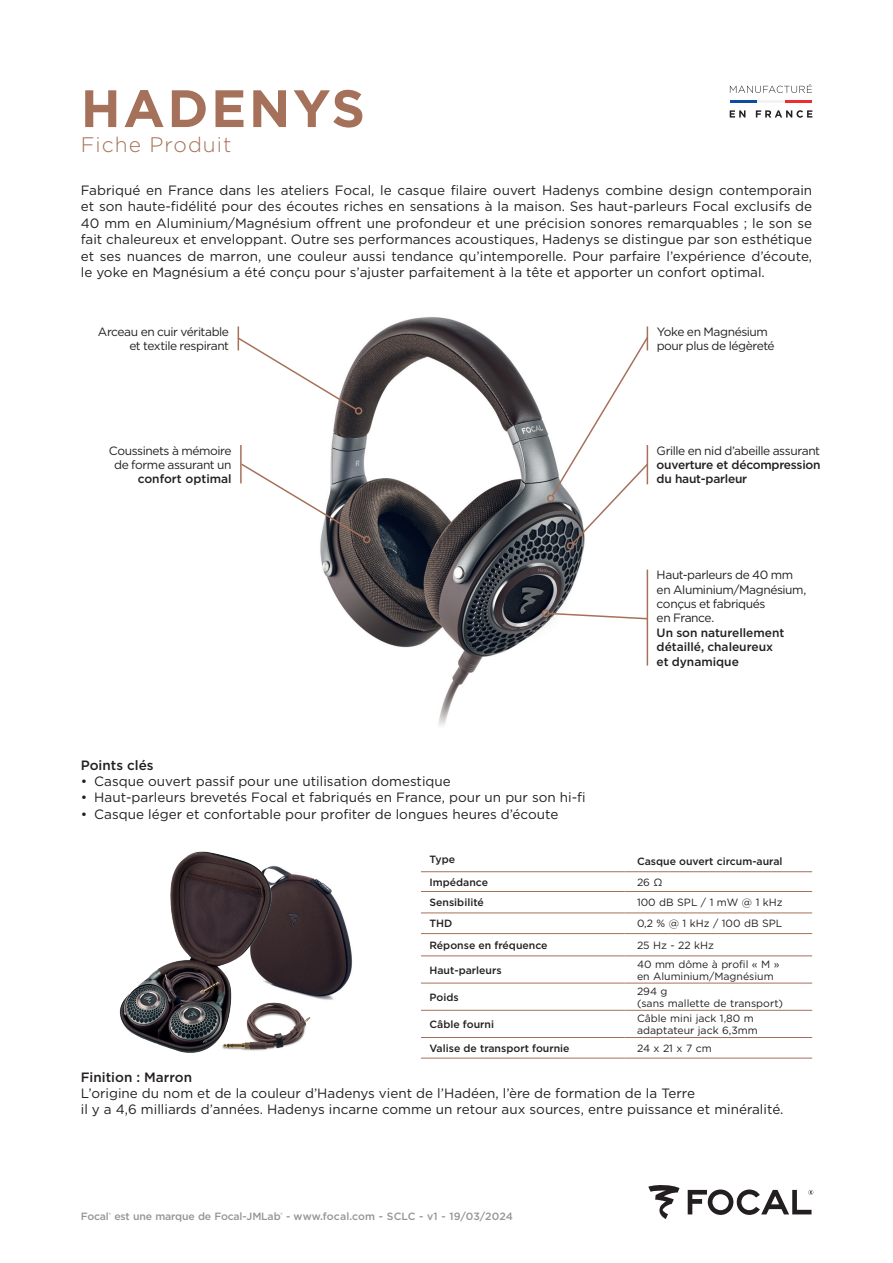
<style>
.page{position:relative;width:893px;height:1263px;background:#fff}
.page>*{position:absolute;margin:0;border:0;box-sizing:border-box;transform-origin:0 0}
.TITRE{font:700 52.5px "Gotham";letter-spacing:.05em;color:#a5715a}
.Sous-titre{font:300 21px "Gotham";letter-spacing:.05em;color:#a5715a}
.Chapô{font:13.5px/16.5px "Gotham";color:#231f20;text-align:justify}
.Titre_Points_Clés{font:13.5px/16.2px "Gotham";color:#231f20}
.Titre_Points_Clés-2{font:500 13.5px "Gotham";color:#231f20}
.Légende_page_1_gauche{font:12px/14.4px "Gotham";letter-spacing:-.035em;color:#231f20}
.Légende_page_1_gauche-2{font:500 12px/14.4px "Gotham";letter-spacing:-.01em;color:#231f20}
.Normal_e{font:10.5px/12px "Gotham";color:#231f20}
.t1{font:500 10.5px "Gotham";color:#231f20}
.Normal_e-2{font:500 10.5px "Gotham";letter-spacing:-.015em;color:#939598}
.s1{font-weight:500}
.s2{font-weight:400}
</style>
<div class="page">
<div style="left:184px;top:266px;width:475px;height:464px;background:#fff;opacity:.62"></div>
<hr style="left:240px;top:445px;width:2px;height:38px;background:#a5715a">
<svg style="left:240px;top:462px;width:126px;height:78px"></svg>
<div style="left:363px;top:536px;width:8px;height:7px;border:2px solid #a5715a;border-radius:50%"></div>
<svg style="left:237px;top:326px;width:121px;height:85px"></svg>
<div style="left:355px;top:407px;width:7px;height:8px;border:2px solid #a5715a;border-radius:50%"></div>
<div style="left:547px;top:495px;width:7px;height:7px;border:2px solid #a5715a;border-radius:50%"></div>
<hr style="left:647px;top:570px;width:1px;height:96px;background:#a5715a">
<svg style="left:547px;top:612px;width:102px;height:8px"></svg>
<div style="left:542px;top:609px;width:7px;height:8px;border:2px solid #a5715a;border-radius:50%"></div>
<svg style="left:550px;top:326px;width:99px;height:220px"></svg>
<div style="left:567px;top:542px;width:7px;height:8px;border:2px solid #a5715a;border-radius:50%"></div>
<hr style="left:647px;top:445px;width:1px;height:39px;background:#a5715a">
<svg style="left:648px;top:1185px;width:31px;height:34px"></svg>
<svg style="left:688px;top:1189px;width:125px;height:26px"></svg>
<hr style="left:730px;top:101px;width:27px;height:2px;background:#0d4da1">
<hr style="left:785px;top:101px;width:27px;height:2px;background:#ee2d31">
<hr style="left:757px;top:101px;width:28px;height:2px;background:#f2f3f4">
<svg style="left:730px;top:110px;width:15px;height:8px"></svg>
<svg style="left:756px;top:110px;width:56px;height:8px"></svg>
<svg style="left:730px;top:84px;width:82px;height:9px"></svg>
<img style="left:275px;top:866px;width:78px;height:134px">
<hr style="left:421px;top:871px;width:203px;height:1px;background:#a5715a">
<hr style="left:624px;top:871px;width:188px;height:1px;background:#a5715a">
<hr style="left:421px;top:891px;width:203px;height:1px;background:#a5715a">
<hr style="left:624px;top:891px;width:188px;height:1px;background:#a5715a">
<hr style="left:421px;top:913px;width:203px;height:1px;background:#a5715a">
<hr style="left:624px;top:913px;width:188px;height:1px;background:#a5715a">
<hr style="left:421px;top:933px;width:203px;height:1px;background:#a5715a">
<hr style="left:624px;top:933px;width:188px;height:1px;background:#a5715a">
<hr style="left:421px;top:956px;width:203px;height:1px;background:#a5715a">
<hr style="left:624px;top:956px;width:188px;height:1px;background:#a5715a">
<hr style="left:421px;top:983px;width:203px;height:1px;background:#a5715a">
<hr style="left:624px;top:983px;width:188px;height:1px;background:#a5715a">
<hr style="left:421px;top:1010px;width:203px;height:1px;background:#a5715a">
<hr style="left:624px;top:1010px;width:188px;height:1px;background:#a5715a">
<hr style="left:421px;top:1037px;width:203px;height:1px;background:#a5715a">
<hr style="left:624px;top:1037px;width:188px;height:1px;background:#a5715a">
<hr style="left:421px;top:1058px;width:203px;height:1px;background:#a5715a">
<hr style="left:624px;top:1058px;width:188px;height:1px;background:#a5715a">
<img style="left:275px;top:993px;width:48px;height:56px">
<img style="left:119px;top:851px;width:156px;height:202px">
<p class="TITRE" style="left:81px;top:74px;width:286px">HADENYS</p>
<p class="Sous-titre" style="left:81px;top:132px;width:152px">Fiche Produit</p>
<p class="Chapô" style="left:81px;top:182px;width:733px">Fabriqué en France dans les ateliers Focal, le casque filaire ouvert Hadenys combine design contemporain et son haute-fidélité pour des écoutes riches en sensations à la maison. Ses haut-parleurs Focal exclusifs de 40 mm en Aluminium/Magnésium offrent une profondeur et une précision sonores remarquables ; le son se fait chaleureux et enveloppant. Outre ses performances acoustiques, Hadenys se distingue par son esthétique et ses nuances de marron, une couleur aussi tendance qu’intemporelle. Pour parfaire l’expérience d’écoute, le yoke en Magnésium a été conçu pour s’ajuster parfaitement à la tête et apporter un confort optimal.</p>
<p class="Légende_page_1_gauche" style="left:98px;top:324px;width:133px;text-align:right">Arceau en cuir véritable et textile respirant</p>
<p class="Légende_page_1_gauche" style="left:109px;top:443px;width:124px;text-align:right">Coussinets à mémoire de forme assurant un <span class="s1">confort optimal</span></p>
<p class="Titre_Points_Clés-2" style="left:81px;top:756px;width:74px">Points clés</p>
<p class="Chapô" style="left:81px;top:773px;width:372px">• Casque ouvert passif pour une utilisation domestique</p>
<p class="Chapô" style="left:81px;top:789px;width:507px">• Haut-parleurs brevetés Focal et fabriqués en France, pour un pur son hi-fi</p>
<p class="Chapô" style="left:81px;top:805px;width:479px">• Casque léger et confortable pour profiter de longues heures d’écoute</p>
<p class="Légende_page_1_gauche" style="left:657px;top:324px;width:120px">Yoke en Magnésium pour plus de légèreté</p>
<p class="Légende_page_1_gauche-2" style="left:657px;top:443px;width:165px;text-align:justify"><span class="s2">Grille en nid d’abeille assurant </span>ouverture et décompression du haut-parleur</p>
<p class="Légende_page_1_gauche" style="left:657px;top:567px;width:151px">Haut-parleurs de 40 mm en Aluminium/Magnésium, conçus et fabriqués<br>en France.</p>
<p class="Légende_page_1_gauche-2" style="left:657px;top:625px;width:129px">Un son naturellement détaillé, chaleureux et dynamique</p>
<p class="t1" style="left:429px;top:852px;width:27px">Type</p>
<p class="t1" style="left:637px;top:855px;width:147px">Casque ouvert circum-aural</p>
<p class="t1" style="left:429px;top:875px;width:60px">Impédance</p>
<p class="Normal_e" style="left:637px;top:876px;width:27px">26 Ω</p>
<p class="t1" style="left:429px;top:896px;width:56px">Sensibilité</p>
<p class="Normal_e" style="left:637px;top:896px;width:147px">100 dB SPL / 1 mW @ 1 kHz</p>
<p class="t1" style="left:429px;top:917px;width:24px">THD</p>
<p class="Normal_e" style="left:637px;top:917px;width:147px">0,2 % @ 1 kHz / 100 dB SPL</p>
<p class="t1" style="left:429px;top:938px;width:120px">Réponse en fréquence</p>
<p class="Normal_e" style="left:637px;top:939px;width:79px">25 Hz - 22 kHz</p>
<p class="t1" style="left:429px;top:963px;width:74px">Haut-parleurs</p>
<p class="Normal_e" style="left:637px;top:958px;width:144px">40 mm dôme à profil « M » en Aluminium/Magnésium</p>
<p class="t1" style="left:429px;top:990px;width:31px">Poids</p>
<p class="Normal_e" style="left:637px;top:985px;width:148px">294 g<br>(sans mallette de transport)</p>
<p class="t1" style="left:429px;top:1017px;width:66px">Câble fourni</p>
<p class="Normal_e" style="left:637px;top:1012px;width:122px">Câble mini jack 1,80 m adaptateur jack 6,3mm</p>
<p class="t1" style="left:429px;top:1041px;width:142px">Valise de transport fournie</p>
<p class="Normal_e" style="left:637px;top:1042px;width:76px">24 x 21 x 7 cm</p>
<p class="Titre_Points_Clés" style="left:81px;top:1068px;width:704px"><span class="s1">Finition : Marron<br></span>L’origine du nom et de la couleur d’Hadenys vient de l’Hadéen, l’ère de formation de la Terre<br>il y a 4,6 milliards d’années. Hadenys incarne comme un retour aux sources, entre puissance et minéralité.</p>
<p class="Normal_e-2" style="left:81px;top:1210px;width:434px">Focal<sup>®</sup> est une marque de Focal-JMLab<sup>®</sup> - www.focal.com - SCLC - v1 - 19/03/2024</p>
</div>
